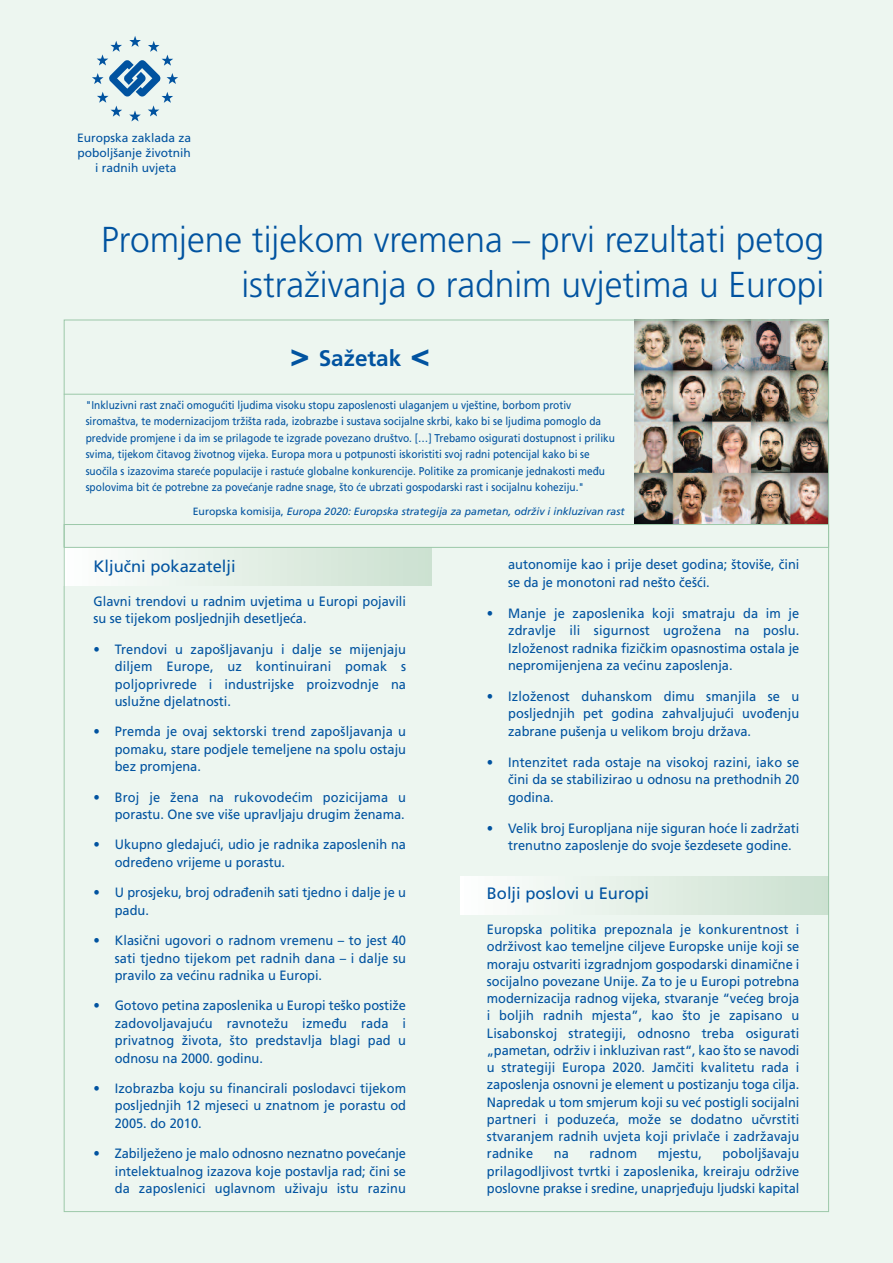
<style>
.page{position:relative;width:893px;height:1263px;background:#edf6f0}
.page>*{position:absolute;margin:0;border:0;box-sizing:border-box;transform-origin:0 0}
.t1{font:300 36px/45px "Frutiger LT Com";color:#0153a0;text-align:right}
.t2{font:700 22.5px "Frutiger LT Com";color:#0153a0}
.t3{font:16.5px "Frutiger LT Com";color:#0153a0}
.t4{font:13.5px/17.4px "Frutiger LT Com";color:#0153a0;text-align:justify;scale:.95 1}
.t5{font:12px/15px "Frutiger LT Com";color:#0153a0;text-align:center}
.t6{font:11.25px/16.5px "Frutiger LT Com";color:#0153a0;scale:.9 1}
.t7{font:italic 10.5px "Frutiger LT Com";color:#0153a0}
.s1{font-family:"Frutiger";font-weight:900;font-size:32.55px}
.s2{font-style:normal}
</style>
<div class="page">
<div style="left:64px;top:547px;width:368px;height:38px;background:linear-gradient(to right,#fdfefe,#cbe0cf)"></div>
<div style="left:460px;top:876px;width:368px;height:38px;background:linear-gradient(to right,#fdfefe,#cbe0cf)"></div>
<svg style="left:92px;top:36px;width:86px;height:85px"></svg>
<hr style="left:64px;top:394px;width:580px;height:1px;background:#9cc8a9">
<div style="left:64px;top:524px;width:765px;height:24px;border:1px solid #9cc8a9"></div>
<img style="left:634px;top:322px;width:193px;height:202px">
<p class="t5" style="left:77px;top:131px;width:116px">Europska zaklada za poboljšanje životnih i radnih uvjeta</p>
<h1 class="t1" style="left:101px;top:217px;width:724px">Promjene tijekom vremena – prvi rezultati petog istraživanja o radnim uvjetima u Europi</h1>
<h2 class="t2" style="left:290px;top:345px;width:141px"><span class="s1">&gt;</span> Sažetak <span class="s1">&lt;</span></h2>
<p class="t6" style="left:86px;top:396px;width:590px">"Inkluzivni rast znači omogućiti ljudima visoku stopu zaposlenosti ulaganjem u vještine, borbom protiv siromaštva, te modernizacijom tržišta rada, izobrazbe i sustava socijalne skrbi, kako bi se ljudima pomoglo da predvide promjene i da im se prilagode te izgrade povezano društvo. […] Trebamo osigurati dostupnost i priliku svima, tijekom čitavog životnog vijeka. Europa mora u potpunosti iskoristiti svoj radni potencijal kako bi se suočila s izazovima stareće populacije i rastuće globalne konkurencije. Politike za promicanje jednakosti među spolovima bit će potrebne za povećanje radne snage, što će ubrzati gospodarski rast i socijalnu koheziju."</p>
<p class="t7" style="left:193px;top:505px;width:433px"><span class="s2">Europska komisija,</span> Europa 2020: Europska strategija za pametan, održiv i inkluzivan rast</p>
<p class="t3" style="left:94px;top:556px;width:144px">Ključni pokazatelji</p>
<p class="t4" style="left:94px;top:593px;width:330px">Glavni trendovi u radnim uvjetima u Europi pojavili su se tijekom posljednjih desetljeća.</p>
<p class="t4" style="left:115px;top:640px;width:308px;text-indent:-21px">• Trendovi u zapošljavanju i dalje se mijenjaju diljem Europe, uz kontinuirani pomak s poljoprivrede i industrijske proizvodnje na uslužne djelatnosti.</p>
<p class="t4" style="left:115px;top:723px;width:308px;text-indent:-21px">• Premda je ovaj sektorski trend zapošljavanja u pomaku, stare podjele temeljene na spolu ostaju bez promjena.</p>
<p class="t4" style="left:94px;top:788px;width:330px;text-align:right">• Broj je žena na rukovodećim pozicijama u porastu. One sve više upravljaju drugim ženama.</p>
<p class="t4" style="left:115px;top:836px;width:308px;text-indent:-21px">• Ukupno gledajući, udio je radnika zaposlenih na određeno vrijeme u porastu.</p>
<p class="t4" style="left:115px;top:884px;width:308px;text-indent:-21px">• U prosjeku, broj odrađenih sati tjedno i dalje je u padu.</p>
<p class="t4" style="left:115px;top:932px;width:308px;text-indent:-21px">• Klasični ugovori o radnom vremenu – to jest 40 sati tjedno tijekom pet radnih dana – i dalje su pravilo za većinu radnika u Europi.</p>
<p class="t4" style="left:115px;top:997px;width:308px;text-indent:-21px">• Gotovo petina zaposlenika u Europi teško postiže zadovoljavajuću ravnotežu između rada i privatnog života, što predstavlja blagi pad u odnosu na 2000. godinu.</p>
<p class="t4" style="left:115px;top:1080px;width:308px;text-indent:-21px">• Izobrazba koju su financirali poslodavci tijekom posljednjih 12 mjeseci u znatnom je porastu od 2005. do 2010.</p>
<p class="t4" style="left:115px;top:1145px;width:308px;text-indent:-21px">• Zabilježeno je malo odnosno neznatno povećanje intelektualnog izazova koje postavlja rad; čini se da zaposlenici uglavnom uživaju istu razinu</p>
<p class="t4" style="left:508px;top:556px;width:308px">autonomije kao i prije deset godina; štoviše, čini se da je monotoni rad nešto češći.</p>
<p class="t4" style="left:508px;top:604px;width:308px;text-indent:-21px">• Manje je zaposlenika koji smatraju da im je zdravlje ili sigurnost ugrožena na poslu.<br>Izloženost radnika fizičkim opasnostima ostala je nepromijenjena za većinu zaposlenja.</p>
<p class="t4" style="left:508px;top:688px;width:308px;text-indent:-21px">• Izloženost duhanskom dimu smanjila se u posljednjih pet godina zahvaljujući uvođenju zabrane pušenja u velikom broju država.</p>
<p class="t4" style="left:508px;top:753px;width:308px;text-indent:-21px">• Intenzitet rada ostaje na visokoj razini, iako se čini da se stabilizirao u odnosu na prethodnih 20 godina.</p>
<p class="t4" style="left:508px;top:819px;width:308px;text-indent:-21px">• Velik broj Europljana nije siguran hoće li zadržati trenutno zaposlenje do svoje šezdesete godine.</p>
<p class="t3" style="left:487px;top:884px;width:164px">Bolji poslovi u Europi</p>
<p class="t4" style="left:487px;top:921px;width:330px">Europska politika prepoznala je konkurentnost i održivost kao temeljne ciljeve Europske unije koji se moraju ostvariti izgradnjom gospodarski dinamične i socijalno povezane Unije. Za to je u Europi potrebna modernizacija radnog vijeka, stvaranje “većeg broja i boljih radnih mjesta”, kao što je zapisano u Lisabonskoj strategiji, odnosno treba osigurati „pametan, održiv i inkluzivan rast“, kao što se navodi u strategiji Europa 2020. Jamčiti kvalitetu rada i zaposlenja osnovni je element u postizanju toga cilja.<br>Napredak u tom smjerum koji su već postigli socijalni partneri i poduzeća, može se dodatno učvrstiti stvaranjem radnih uvjeta koji privlače i zadržavaju radnike</p>
<p class="t4" style="left:487px;top:1145px;width:330px;text-indent:236px">poboljšavaju prilagodljivost tvrtki i zaposlenika, kreiraju održive poslovne prakse i sredine, unaprjeđuju ljudski kapital</p>
<p class="t4" style="left:554px;top:1145px;width:17px">na</p>
<p class="t4" style="left:589px;top:1145px;width:52px">radnom</p>
<p class="t4" style="left:658px;top:1145px;width:48px">mjestu,</p>
</div>
